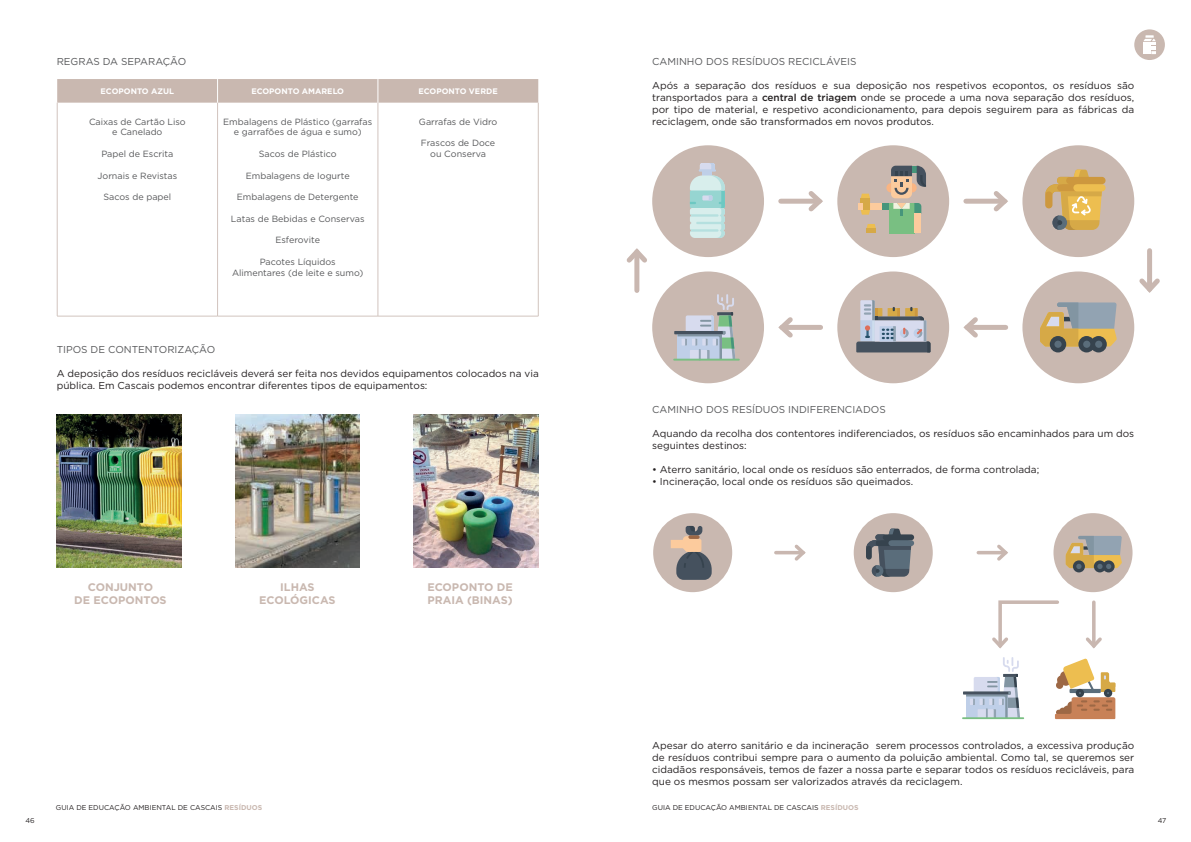
<style>
.page{position:relative;width:1191px;height:842px;background:#fff}
.page>*{position:absolute;margin:0;border:0;box-sizing:border-box;transform-origin:0 0}
.t1{font:700 11px/13.2px "Gotham";color:#c9b8b0;text-align:center}
.t2{font:10px/12px "Gotham";color:#231f20}
.t3{font:10px "Gotham";color:#57585a}
.t4{font:9px/10.8px "Gotham";color:#57585a;text-align:center}
.t5{font:700 8px "Gotham";color:#fff}
.t6{font:7px "Gotham";color:#231f20}
.s1{font-weight:700;color:#c9b8b0}
.s2{font-weight:500}
</style>
<div class="page">
<img style="left:57px;top:415px;width:124px;height:153px">
<img style="left:235px;top:415px;width:125px;height:153px">
<img style="left:414px;top:415px;width:124px;height:153px">
<hr style="left:57px;top:103px;width:1px;height:213px;background:#d1c4be">
<hr style="left:217px;top:103px;width:1px;height:213px;background:#d1c4be">
<hr style="left:378px;top:103px;width:1px;height:213px;background:#d1c4be">
<hr style="left:538px;top:103px;width:1px;height:213px;background:#d1c4be">
<hr style="left:57px;top:316px;width:160px;height:1px;background:#d1c4be">
<hr style="left:217px;top:316px;width:161px;height:1px;background:#d1c4be">
<hr style="left:378px;top:316px;width:160px;height:1px;background:#d1c4be">
<div style="left:57px;top:79px;width:481px;height:24px;background:#c9b8b0"></div>
<div style="left:1134px;top:29px;width:30px;height:31px;background:#c9b8b0;border-radius:50%"></div>
<svg style="left:1143px;top:35px;width:13px;height:19px"></svg>
<div style="left:652px;top:145px;width:112px;height:112px;background:#c9b8b0;border-radius:50%"></div>
<div style="left:652px;top:271px;width:112px;height:112px;background:#c9b8b0;border-radius:50%"></div>
<div style="left:1022px;top:145px;width:112px;height:112px;background:#c9b8b0;border-radius:50%"></div>
<div style="left:1022px;top:271px;width:112px;height:112px;background:#c9b8b0;border-radius:50%"></div>
<div style="left:837px;top:145px;width:112px;height:112px;background:#c9b8b0;border-radius:50%"></div>
<div style="left:837px;top:271px;width:112px;height:112px;background:#c9b8b0;border-radius:50%"></div>
<div style="left:780px;top:199px;width:39px;height:5px;background:#c9b7b0"></div>
<svg style="left:804px;top:191px;width:19px;height:21px"></svg>
<div style="left:967px;top:325px;width:38px;height:5px;background:#c9b7b0"></div>
<svg style="left:963px;top:317px;width:15px;height:21px"></svg>
<div style="left:966px;top:199px;width:38px;height:5px;background:#c9b7b0"></div>
<svg style="left:989px;top:191px;width:19px;height:21px"></svg>
<div style="left:782px;top:325px;width:38px;height:5px;background:#c9b7b0"></div>
<svg style="left:778px;top:317px;width:15px;height:21px"></svg>
<div style="left:1147px;top:251px;width:5px;height:38px;background:#c9b7b0"></div>
<svg style="left:1139px;top:278px;width:21px;height:15px"></svg>
<div style="left:634px;top:252px;width:5px;height:38px;background:#c9b7b0"></div>
<svg style="left:626px;top:248px;width:21px;height:19px"></svg>
<div style="left:1057px;top:184px;width:48px;height:7px;background:#edbe50;border-radius:4px"></div>
<div style="left:1057px;top:177px;width:48px;height:7px;background:#cd983e;border-radius:4px"></div>
<svg style="left:1045px;top:170px;width:57px;height:60px"></svg>
<svg style="left:1040px;top:302px;width:76px;height:50px"></svg>
<div style="left:1095px;top:341px;width:7px;height:7px;background:#5a6d7b;border-radius:50%"></div>
<div style="left:1083px;top:341px;width:7px;height:7px;background:#5a6d7b;border-radius:50%"></div>
<div style="left:1049px;top:336px;width:17px;height:16px;background:#36434e;border-radius:50%"></div>
<div style="left:1054px;top:341px;width:7px;height:7px;background:#5a6d7b;border-radius:50%"></div>
<svg style="left:858px;top:166px;width:68px;height:67px"></svg>
<svg style="left:856px;top:300px;width:74px;height:52px"></svg>
<hr style="left:674px;top:331px;width:51px;height:3px;background:#45515e">
<svg style="left:677px;top:294px;width:58px;height:65px"></svg>
<hr style="left:673px;top:359px;width:66px;height:2px;background:#79bf82">
<svg style="left:690px;top:163px;width:35px;height:75px;background:#c0dcdb"></svg>
<div style="left:853px;top:513px;width:79px;height:79px;background:#c9b8b0;border-radius:50%"></div>
<div style="left:1053px;top:513px;width:79px;height:79px;background:#c9b8b0;border-radius:50%"></div>
<div style="left:653px;top:513px;width:79px;height:79px;background:#c9b8b0;border-radius:50%"></div>
<hr style="left:1092px;top:602px;width:3px;height:44px;background:#c9b7b0">
<svg style="left:1086px;top:634px;width:16px;height:15px"></svg>
<svg style="left:992px;top:600px;width:67px;height:49px"></svg>
<hr style="left:776px;top:551px;width:27px;height:3px;background:#c9b7b0">
<svg style="left:791px;top:544px;width:15px;height:17px"></svg>
<hr style="left:978px;top:551px;width:27px;height:3px;background:#c9b7b0">
<svg style="left:994px;top:544px;width:14px;height:17px"></svg>
<div style="left:875px;top:540px;width:39px;height:6px;background:#5a6d7b;border-radius:3px"></div>
<div style="left:875px;top:534px;width:39px;height:6px;background:#36434e;border-radius:3px"></div>
<svg style="left:866px;top:529px;width:45px;height:48px"></svg>
<svg style="left:1065px;top:536px;width:57px;height:36px"></svg>
<hr style="left:963px;top:691px;width:47px;height:3px;background:#45515e">
<svg style="left:966px;top:657px;width:54px;height:60px"></svg>
<hr style="left:962px;top:717px;width:62px;height:2px;background:#79bf82">
<svg style="left:1055px;top:659px;width:60px;height:60px"></svg>
<svg style="left:671px;top:526px;width:40px;height:54px"></svg>
<p class="t3" style="left:57px;top:55px;width:131px">REGRAS DA SEPARAÇÃO</p>
<p class="t5" style="left:101px;top:86px;width:75px">ECOPONTO AZUL</p>
<p class="t5" style="left:251px;top:86px;width:94px">ECOPONTO AMARELO</p>
<p class="t5" style="left:418px;top:86px;width:81px">ECOPONTO VERDE</p>
<p class="t4" style="left:89px;top:116px;width:98px">Caixas de Cartão Liso e Canelado</p>
<p class="t4" style="left:101px;top:148px;width:74px">Papel de Escrita</p>
<p class="t4" style="left:98px;top:170px;width:81px">Jornais e Revistas</p>
<p class="t4" style="left:103px;top:191px;width:69px">Sacos de papel</p>
<p class="t4" style="left:223px;top:116px;width:150px">Embalagens de Plástico (garrafas e garrafões de água e sumo)</p>
<p class="t4" style="left:259px;top:148px;width:79px">Sacos de Plástico</p>
<p class="t4" style="left:246px;top:170px;width:105px">Embalagens de Iogurte</p>
<p class="t4" style="left:237px;top:191px;width:123px">Embalagens de Detergente</p>
<p class="t4" style="left:231px;top:213px;width:135px">Latas de Bebidas e Conservas</p>
<p class="t4" style="left:275px;top:235px;width:46px">Esferovite</p>
<p class="t4" style="left:232px;top:256px;width:133px">Pacotes Líquidos<br>Alimentares (de leite e sumo)</p>
<p class="t4" style="left:419px;top:116px;width:80px">Garrafas de Vidro</p>
<p class="t4" style="left:421px;top:137px;width:76px">Frascos de Doce ou Conserva</p>
<p class="t3" style="left:57px;top:343px;width:160px">TIPOS DE CONTENTORIZAÇÃO</p>
<p class="t2" style="left:57px;top:367px;width:483px">A deposição dos resíduos recicláveis deverá ser feita nos devidos equipamentos colocados na via pública. Em Cascais podemos encontrar diferentes tipos de equipamentos:</p>
<p class="t1" style="left:74px;top:581px;width:94px">CONJUNTO<br>DE ECOPONTOS</p>
<p class="t1" style="left:259px;top:581px;width:78px">ILHAS<br>ECOLÓGICAS</p>
<p class="t1" style="left:427px;top:581px;width:87px;text-align:left">ECOPONTO DE<br>PRAIA (BINAS)</p>
<p class="t6" style="left:56px;top:803px;width:208px">GUIA DE EDUCAÇÃO AMBIENTAL DE CASCAIS <span class="s1">RESÍDUOS</span></p>
<p class="t3" style="left:652px;top:55px;width:206px">CAMINHO DOS RESÍDUOS RECICLÁVEIS</p>
<p class="t2" style="left:652px;top:79px;width:483px;text-align:justify">Após a separação dos resíduos e sua deposição nos respetivos ecopontos, os resíduos são transportados para a <span class="s2">central de triagem</span> onde se procede a uma nova separação dos resíduos, por tipo de material, e respetivo acondicionamento, para depois seguirem para as fábricas da reciclagem, onde são transformados em novos produtos.</p>
<p class="t3" style="left:652px;top:403px;width:235px">CAMINHO DOS RESÍDUOS INDIFERENCIADOS</p>
<p class="t2" style="left:652px;top:427px;width:483px">Aquando da recolha dos contentores indiferenciados, os resíduos são encaminhados para um dos seguintes destinos:</p>
<p class="t2" style="left:652px;top:463px;width:388px">• Aterro sanitário, local onde os resíduos são enterrados, de forma controlada;</p>
<p class="t2" style="left:652px;top:475px;width:262px">• Incineração, local onde os resíduos são queimados.</p>
<p class="t2" style="left:652px;top:739px;width:483px;text-align:justify">Apesar do aterro sanitário e da incineração serem processos controlados, a excessiva produção de resíduos contribui sempre para o aumento da poluição ambiental. Como tal, se queremos ser cidadãos responsáveis, temos de fazer a nossa parte e separar todos os resíduos recicláveis, para que os mesmos possam ser valorizados através da reciclagem.</p>
<p class="t6" style="left:652px;top:803px;width:208px">GUIA DE EDUCAÇÃO AMBIENTAL DE CASCAIS <span class="s1">RESÍDUOS</span></p>
<p class="t6" style="left:26px;top:816px;width:11px">46</p>
<p class="t6" style="left:1157px;top:816px;width:10px">47</p>
</div>
